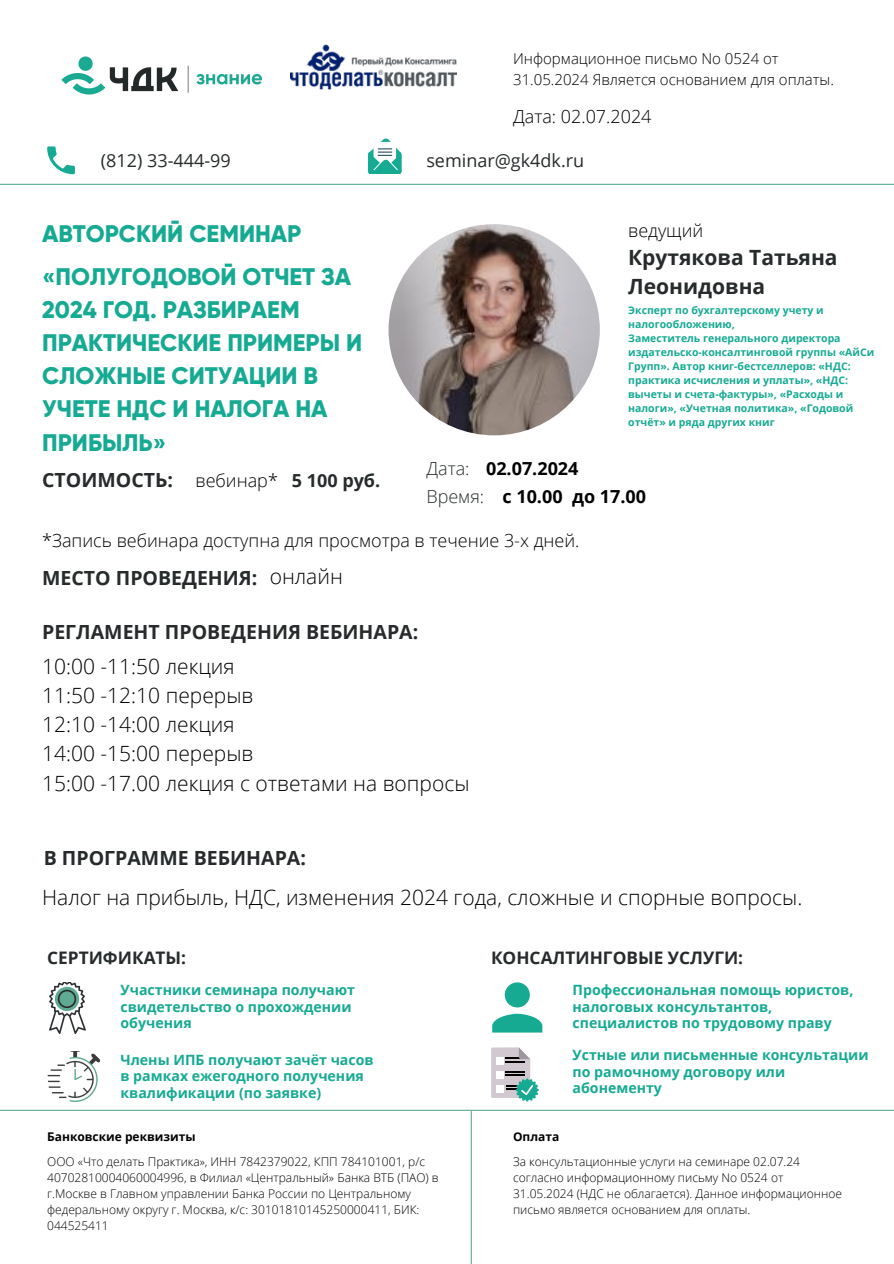
<style>
.page{position:relative;width:894px;height:1264px;background:#fff}
.page>*{position:absolute;margin:0;border:0;box-sizing:border-box;transform-origin:0 0}
.t1{font:800 24px/33.2px "Gilroy";color:#16aa93}
.t2{font:300 21px/29.2px "Open Sans";color:#000}
.t3{font:700 21px/29.2px "Open Sans";color:#272b2c}
.t4{font:700 19.5px "Open Sans";color:#272b2c}
.t5{font:300 18px "Open Sans";color:#000}
.t6{font:18px "Open Sans";color:#272b2c}
.t7{font:700 18px "Open Sans";color:#000}
.t8{font:300 18px "Open Sans";color:#272b2c}
.t9{font:700 18px "Open Sans";color:#272b2c}
.t10{font:700 17.25px "Open Sans";color:#272b2c}
.t11{font:300 15px/20.2px "Open Sans";color:#000}
.t12{font:700 14.1px/16.5px "Open Sans";color:#16aa93}
.t13{font:300 12px/16px "Open Sans";color:#000}
.t14{font:700 12px "Open Sans";color:#000}
.t15{font:700 10.5px/14px "Open Sans";color:#16aa93}
</style>
<div class="page">
<img style="left:61px;top:56px;width:201px;height:39px">
<hr style="left:0;top:1109px;width:893px;height:1px;background:#60a993">
<hr style="left:470px;top:1111px;width:1px;height:152px;background:#60a993">
<hr style="left:0;top:184px;width:893px;height:1px;background:#60a993">
<img style="left:388px;top:224px;width:211px;height:211px;border-radius:50%">
<svg style="left:47px;top:146px;width:28px;height:28px"></svg>
<svg style="left:368px;top:147px;width:33px;height:27px"></svg>
<img style="left:49px;top:982px;width:37px;height:51px">
<img style="left:47px;top:1051px;width:53px;height:50px">
<svg style="left:492px;top:982px;width:50px;height:50px"></svg>
<svg style="left:491px;top:1047px;width:48px;height:54px"></svg>
<img style="left:290px;top:44px;width:166px;height:98px">
<h3 class="t11" style="left:513px;top:48px;width:322px">Информационное письмо No 0524 от<br>31.05.2024 Является основанием для оплаты.</h3>
<p class="t5" style="left:513px;top:104px;width:140px">Дата: 02.07.2024</p>
<p class="t6" style="left:101px;top:148px;width:131px">(812) 33-444-99</p>
<p class="t6" style="left:426px;top:148px;width:159px">seminar@gk4dk.ru</p>
<p class="t1" style="left:42px;top:217px;width:261px">АВТОРСКИЙ СЕМИНАР</p>
<h2 class="t1" style="left:42px;top:260px;width:321px">«ПОЛУГОДОВОЙ ОТЧЕТ ЗА<br>2024 ГОД. РАЗБИРАЕМ<br>ПРАКТИЧЕСКИЕ ПРИМЕРЫ И<br>СЛОЖНЫЕ СИТУАЦИИ В<br>УЧЕТЕ НДС И НАЛОГА НА<br>ПРИБЫЛЬ»</h2>
<p class="t5" style="left:628px;top:218px;width:77px">ведущий</p>
<h6 class="t3" style="left:628px;top:242px;width:211px">Крутякова Татьяна<br>Леонидовна</h6>
<p class="t15" style="left:628px;top:303px;width:197px">Эксперт по бухгалтерскому учету и налогообложению,</p>
<h6 class="t15" style="left:628px;top:331px;width:247px">Заместитель генерального директора издательско-консалтинговой группы «АйСи Групп». Автор книг-бестселлеров: «НДС: практика исчисления и уплаты», «НДС: вычеты и счета-фактуры», «Расходы и налоги», «Учетная политика», «Годовой отчёт» и ряда других книг</h6>
<p class="t4" style="left:42px;top:466px;width:132px">СТОИМОСТЬ:</p>
<h6 class="t5" style="left:195px;top:467px;width:84px">вебинар*</h6>
<p class="t9" style="left:292px;top:467px;width:90px">5 100 руб.</p>
<p class="t8" style="left:426px;top:456px;width:45px">Дата:</p>
<p class="t7" style="left:486px;top:456px;width:94px">02.07.2024</p>
<h2 class="t8" style="left:426px;top:484px;width:59px">Время:</h2>
<h4 class="t7" style="left:502px;top:484px;width:145px">с 10.00 до 17.00</h4>
<p class="t5" style="left:42px;top:527px;width:538px">*Запись вебинара доступна для просмотра в течение 3-х дней.</p>
<p class="t4" style="left:42px;top:564px;width:217px">МЕСТО ПРОВЕДЕНИЯ:</p>
<h5 class="t2" style="left:269px;top:561px;width:75px">онлайн</h5>
<p class="t4" style="left:42px;top:618px;width:377px">РЕГЛАМЕНТ ПРОВЕДЕНИЯ ВЕБИНАРА:</p>
<p class="t2" style="left:42px;top:650px;width:429px">10:00 -11:50 лекция<br>11:50 -12:10 перерыв<br>12:10 -14:00 лекция<br>14:00 -15:00 перерыв<br>15:00 -17.00 лекция с ответами на вопросы</p>
<p class="t4" style="left:44px;top:844px;width:263px">В ПРОГРАММЕ ВЕБИНАРА:</p>
<p class="t2" style="left:42px;top:882px;width:761px">Налог на прибыль, НДС, изменения 2024 года, сложные и спорные вопросы.</p>
<p class="t10" style="left:47px;top:945px;width:140px">СЕРТИФИКАТЫ:</p>
<p class="t12" style="left:120px;top:981px;width:236px">Участники семинара получают</p>
<p class="t12" style="left:120px;top:998px;width:232px">свидетельство о прохождении обучения</p>
<p class="t12" style="left:120px;top:1050px;width:254px">Члены ИПБ получают зачёт часов в рамках ежегодного получения квалификации (по заявке)</p>
<h2 class="t14" style="left:47px;top:1128px;width:150px">Банковские реквизиты</h2>
<h4 class="t13" style="left:47px;top:1153px;width:379px">ООО «Что делать Практика», ИНН 7842379022, КПП 784101001, р/с</h4>
<h2 class="t13" style="left:47px;top:1169px;width:393px">40702810004060004996, в Филиал «Центральный» Банка ВТБ (ПАО) в г.Москве в Главном управлении Банка России по Центральному федеральному округу г. Москва, к/с: 30101810145250000411, БИК:<br>044525411</h2>
<h1 class="t10" style="left:491px;top:945px;width:253px">КОНСАЛТИНГОВЫЕ УСЛУГИ:</h1>
<h1 class="t12" style="left:572px;top:981px;width:282px">Профессиональная помощь юристов, налоговых консультантов, специалистов по трудовому праву</h1>
<p class="t12" style="left:572px;top:1046px;width:297px">Устные или письменные консультации по рамочному договору или абонементу</p>
<h4 class="t14" style="left:513px;top:1128px;width:48px">Оплата</h4>
<h5 class="t13" style="left:513px;top:1153px;width:288px">За консультационные услуги на семинаре 02.07.24</h5>
<p class="t13" style="left:513px;top:1169px;width:272px">согласно информационному письму No 0524 от</p>
<p class="t13" style="left:513px;top:1185px;width:330px">31.05.2024 (НДС не облагается). Данное информационное письмо является основанием для оплаты.</p>
</div>
